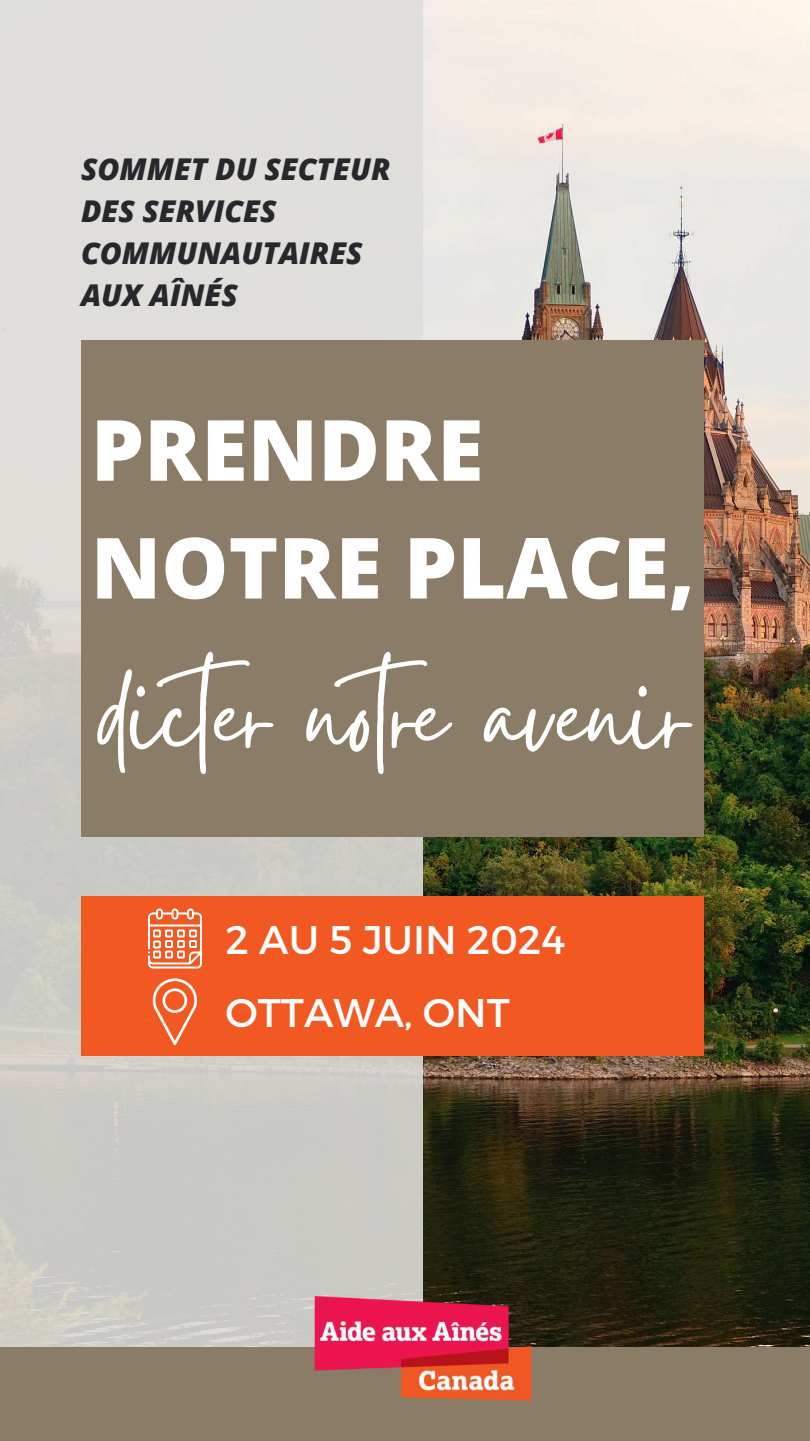
<style>
.page{position:relative;width:810px;height:1441px;background:#fff}
.page>*{position:absolute;margin:0;border:0;box-sizing:border-box;transform-origin:0 0}
.t1{font:144.3px "Gistesy";color:#fff}
.t2{font:800 84.4px/117.8px "Open Sans";color:#fff}
.t3{font:39.9px/73.6px "Montserrat";color:#fff}
.t4{font:italic 800 30px/42px "Open Sans";color:#28272b}
</style>
<div class="page">
<img style="left:423px;top:0;width:387px;height:1347px">
<div style="left:0;top:0;width:423px;height:1439px;background:linear-gradient(to right,#d4d3cf,#d6d6d2)"></div>
<div style="left:81px;top:895px;width:623px;height:160px;background:#f25821"></div>
<svg style="left:153px;top:978px;width:44px;height:67px"></svg>
<svg style="left:148px;top:908px;width:54px;height:60px"></svg>
<div style="left:81px;top:340px;width:622px;height:497px;background:#8a7c66"></div>
<div style="left:0;top:1347px;width:810px;height:93px;background:#8a7c66"></div>
<img style="left:307px;top:1274px;width:230px;height:127px">
<p class="t4" style="left:81px;top:148px;width:311px">SOMMET DU SECTEUR<br>DES SERVICES<br>COMMUNAUTAIRES<br>AUX AÎNÉS</p>
<h2 class="t2" style="left:91px;top:389px;width:606px">PRENDRE<br>NOTRE PLACE,</h2>
<h1 class="t1" style="left:97px;top:614px;width:592px">dicter notre avenir</h1>
<h3 class="t3" style="left:226px;top:900px;width:341px">2 AU 5 JUIN 2024<br>OTTAWA, ONT</h3>
</div>
